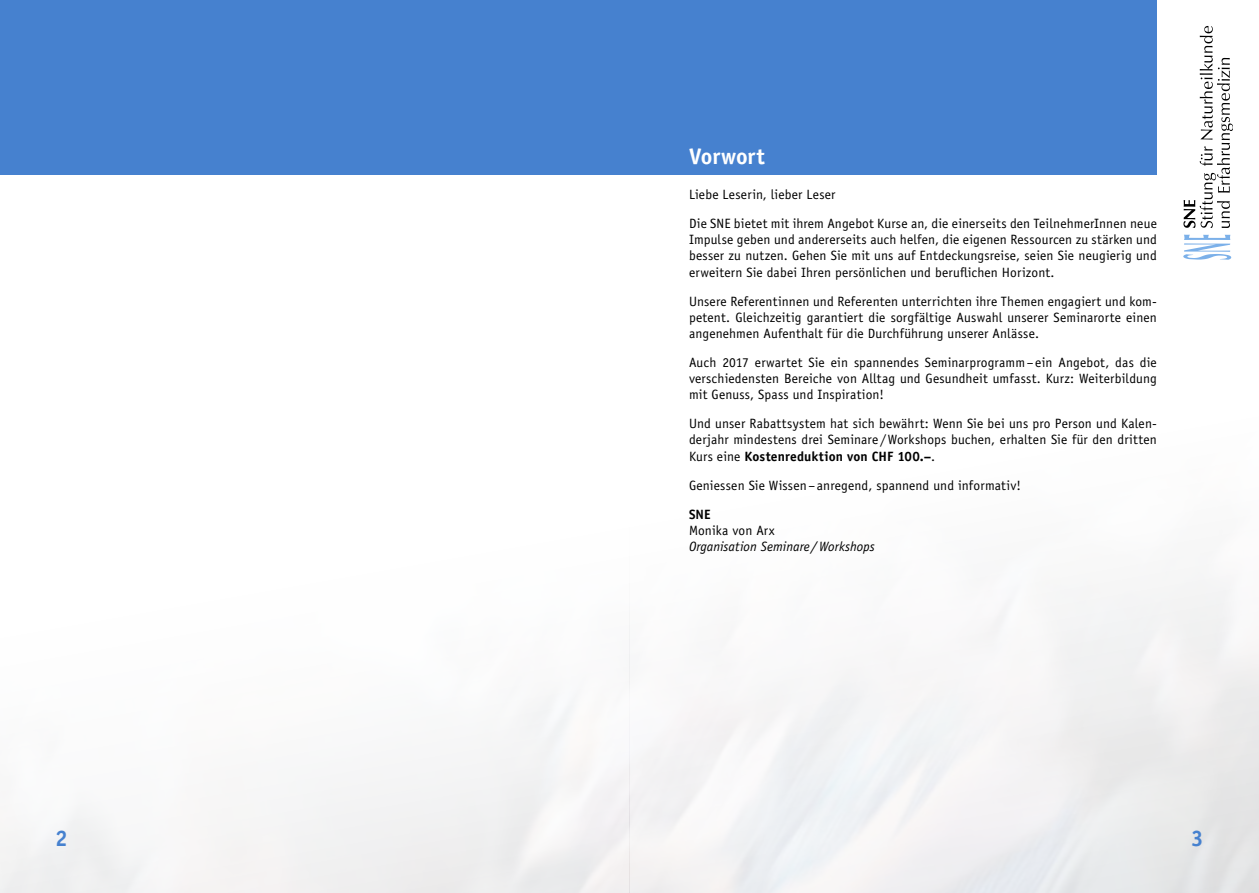
<style>
.page{position:relative;width:1259px;height:893px;background:#fff}
.page>*{position:absolute;margin:0;border:0;box-sizing:border-box;transform-origin:0 0}
.t1{font:700 22.5px "Officina Sans Std";letter-spacing:-.005em;color:#fff}
.t2{font:700 22.5px "Officina Sans Std";color:#4681cf}
.t3{font:13.5px/16.2px "Officina Sans Std";letter-spacing:.01em;color:#000;text-align:justify}
.t4{font:italic 13.5px "Officina Sans Std";letter-spacing:.005em;color:#000}
.t5{font:700 13.5px "Officina Sans Std";color:#000}
.s1{font-weight:700}
</style>
<div class="page">
<div style="left:629px;top:0;width:528px;height:174px;background:#4681cf"></div>
<svg style="left:1183px;top:235px;width:48px;height:25px"></svg>
<svg style="left:1183px;top:26px;width:49px;height:202px"></svg>
<div style="left:0;top:0;width:629px;height:174px;background:#4681cf"></div>
<h1 class="t1" style="left:689px;top:142px;width:77px">Vorwort</h1>
<p class="t3" style="left:689px;top:180px;width:469px;line-height:29px">Liebe Leserin, lieber Leser<br>Die SNE bietet mit ihrem Angebot Kurse an, die einerseits den TeilnehmerInnen neue</p>
<p class="t3" style="left:689px;top:232px;width:469px">Impulse geben und andererseits auch helfen, die eigenen Ressourcen zu stärken und besser zu nutzen. Gehen Sie mit uns auf Entdeckungsreise, seien Sie neugierig und erweitern Sie dabei Ihren persönlichen und beruflichen Horizont.</p>
<p class="t3" style="left:689px;top:293px;width:469px">Unsere Referentinnen und Referenten unterrichten ihre Themen engagiert und kom&shy;petent. Gleichzeitig garantiert die sorgfältige Auswahl unserer Seminarorte einen angenehmen Aufenthalt für die Durchführung unserer Anlässe.</p>
<p class="t3" style="left:689px;top:354px;width:469px">Auch 2017 erwartet Sie ein spannendes Seminarprogramm–ein Angebot, das die verschiedensten Bereiche von Alltag und Gesundheit umfasst. Kurz: Weiterbildung mit Genuss, Spass und Inspiration!</p>
<p class="t3" style="left:689px;top:416px;width:469px">Und unser Rabattsystem hat sich bewährt: Wenn Sie bei uns pro Person und Kalen&shy;derjahr mindestens drei Seminare /Workshops buchen, erhalten Sie für den dritten Kurs eine <span class="s1">Kostenreduktion von CHF 100.–</span>.</p>
<p class="t3" style="left:689px;top:477px;width:333px">Geniessen Sie Wissen–anregend, spannend und informativ!</p>
<p class="t5" style="left:689px;top:506px;width:23px">SNE</p>
<p class="t3" style="left:689px;top:522px;width:87px">Monika von Arx</p>
<p class="t4" style="left:689px;top:539px;width:187px">Organisation Seminare /Workshops</p>
<h1 class="t2" style="left:55px;top:824px;width:14px">2</h1>
<h1 class="t2" style="left:1191px;top:824px;width:14px">3</h1>
</div>
